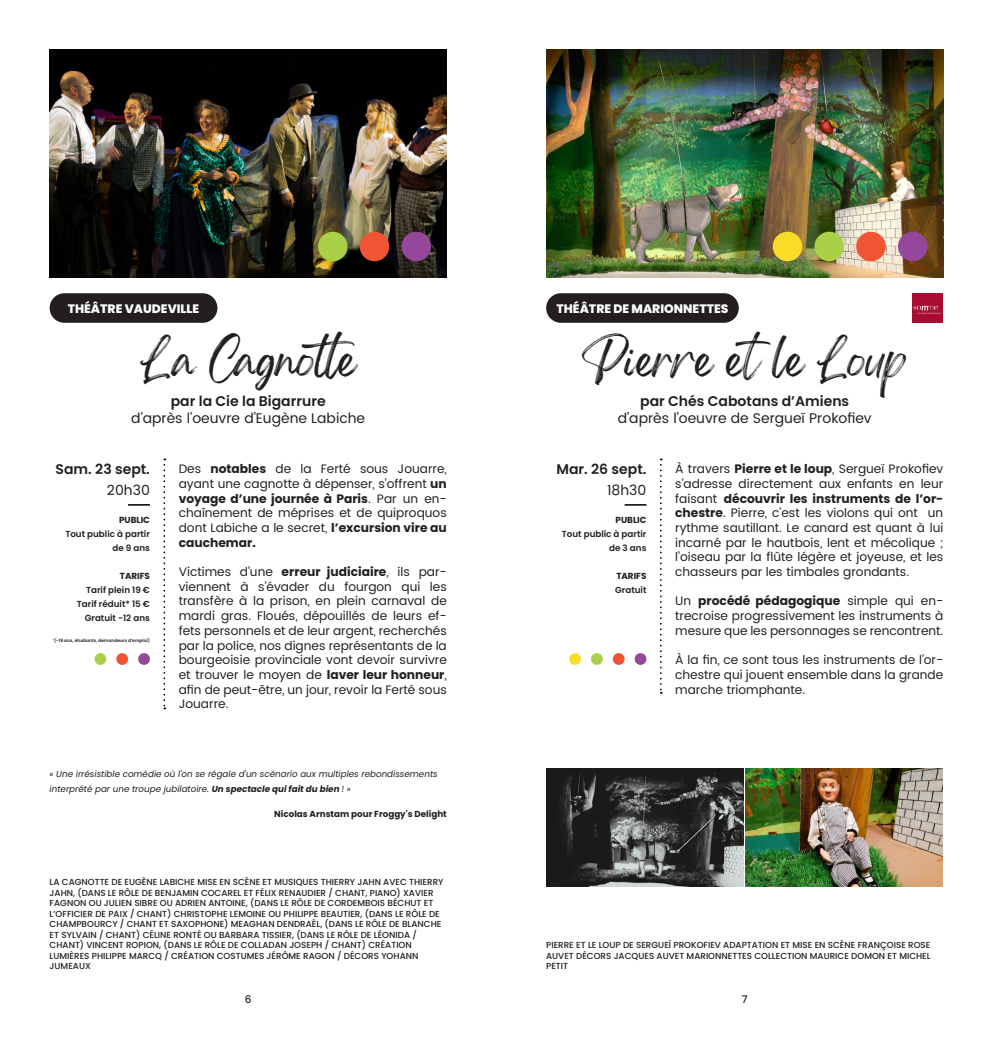
<style>
.page{position:relative;width:993px;height:1042px;background:#fff}
.page>*{position:absolute;margin:0;border:0;box-sizing:border-box;transform-origin:0 0}
.t1{font:35px "Gellatio Personal Use";color:#231f20}
.t2{font:14px "Poppins";color:#231f20}
.t3{font:600 14px "Poppins";color:#231f20}
.t4{font:12.25px/14.7px "Poppins";color:#231f20;text-align:justify}
.t5{font:800 12.25px "Poppins";color:#fff}
.t6{font:500 10.5px "Poppins";color:#231f20}
.t7{font:500 8.75px/10.5px "Poppins";color:#231f20}
.t8{font:italic 8.75px/14.7px "Poppins";color:#231f20}
.t9{font:600 8.75px/14px "Poppins";color:#231f20;text-align:right}
.t10{font:8.75px "Poppins";color:#231f20}
.t11{font:600 4.38px "Poppins";color:#231f20}
.s1{font-style:inherit}
.s2{font-weight:700}
</style>
<div class="page">
<img style="left:50px;top:50px;width:396px;height:228px">
<div style="left:318px;top:232px;width:29px;height:29px;background:#a9d046;border-radius:50%"></div>
<div style="left:359px;top:232px;width:30px;height:29px;background:#f05433;border-radius:50%"></div>
<div style="left:401px;top:232px;width:30px;height:29px;background:#94479b;border-radius:50%"></div>
<div style="left:50px;top:293px;width:167px;height:30px;background:#231f20;border-radius:15px"></div>
<svg style="left:163px;top:458px;width:2px;height:251px"></svg>
<hr style="left:128px;top:504px;width:22px;height:2px;background:#231f20">
<div style="left:94px;top:653px;width:12px;height:12px;background:#a9d046;border-radius:50%"></div>
<div style="left:116px;top:653px;width:12px;height:12px;background:#f05433;border-radius:50%"></div>
<div style="left:138px;top:653px;width:12px;height:12px;background:#94479b;border-radius:50%"></div>
<img style="left:546px;top:50px;width:397px;height:228px">
<div style="left:814px;top:232px;width:29px;height:29px;background:#a9d046;border-radius:50%"></div>
<div style="left:855px;top:232px;width:30px;height:29px;background:#f05433;border-radius:50%"></div>
<div style="left:897px;top:232px;width:30px;height:29px;background:#94479b;border-radius:50%"></div>
<div style="left:546px;top:293px;width:192px;height:30px;background:#231f20;border-radius:15px"></div>
<svg style="left:660px;top:458px;width:1px;height:236px"></svg>
<hr style="left:624px;top:504px;width:22px;height:2px;background:#231f20">
<div style="left:590px;top:653px;width:12px;height:12px;background:#a9d046;border-radius:50%"></div>
<div style="left:612px;top:653px;width:12px;height:12px;background:#f05433;border-radius:50%"></div>
<div style="left:634px;top:653px;width:12px;height:12px;background:#94479b;border-radius:50%"></div>
<div style="left:772px;top:232px;width:30px;height:29px;background:#f9dc27;border-radius:50%"></div>
<div style="left:569px;top:653px;width:11px;height:12px;background:#f9dc27;border-radius:50%"></div>
<img style="left:546px;top:769px;width:197px;height:117px">
<img style="left:745px;top:769px;width:197px;height:117px">
<img style="left:912px;top:293px;width:30px;height:30px">
<p class="t5" style="left:68px;top:301px;width:133px">THÉÂTRE VAUDEVILLE</p>
<p class="t1" style="left:141px;top:352px;width:228px">La Cagnotte</p>
<p class="t3" style="left:171px;top:392px;width:156px">par la Cie la Bigarrure</p>
<p class="t2" style="left:131px;top:408px;width:235px">d’après l’oeuvre d’Eugène Labiche</p>
<p class="t3" style="left:56px;top:461px;width:96px">Sam. 23 sept.</p>
<p class="t2" style="left:107px;top:480px;width:44px">20h30</p>
<p class="t10" style="left:119px;top:515px;width:32px">PUBLIC</p>
<p class="t9" style="left:65px;top:527px;width:86px">Tout public à partir de 9 ans</p>
<p class="t10" style="left:120px;top:571px;width:32px">TARIFS</p>
<p class="t9" style="left:86px;top:583px;width:65px">Tarif plein 19 €</p>
<p class="t9" style="left:77px;top:597px;width:75px">Tarif réduit* 15 €</p>
<p class="t9" style="left:85px;top:611px;width:67px">Gratuit -12 ans</p>
<p class="t11" style="left:53px;top:638px;width:99px"><sup>*</sup>(-18 ans, étudiants, demandeurs d’emploi)</p>
<p class="t4" style="left:179px;top:462px;width:269px">Des <span class="s1">notables</span> de la Ferté sous Jouarre, ayant une cagnotte à dépenser, s’offrent <span class="s1">un voyage d’une journée à Paris</span>. Par un en&shy;chaînement de méprises et de quiproquos dont Labiche a le secret, <span class="s1">l’excursion vire au cauchemar.</span></p>
<p class="t4" style="left:179px;top:565px;width:269px">Victimes d’une <span class="s1">erreur judiciaire</span>, ils par&shy;viennent à s’évader du fourgon qui les transfère à la prison, en plein carnaval de mardi gras. Floués, dépouillés de leurs ef&shy;fets personnels et de leur argent, recherchés par la police, nos dignes représentants de la bourgeoisie provinciale vont devoir survivre et trouver le moyen de <span class="s1">laver leur honneur</span>, afin de peut-être, un jour, revoir la Ferté sous Jouarre.</p>
<p class="t8" style="left:50px;top:767px;width:389px">« Une irrésistible comédie où l'on se régale d'un scénario aux multiples rebondissements interprété par une troupe jubilatoire. <span class="s2">Un spectacle qui fait du bien</span> ! »</p>
<p class="t10" style="left:274px;top:809px;width:174px">Nicolas Arnstam pour Froggy's Delight</p>
<p class="t7" style="left:50px;top:877px;width:395px">LA CAGNOTTE DE EUGÈNE LABICHE MISE EN SCÈNE ET MUSIQUES THIERRY JAHN AVEC THIERRY JAHN, (DANS LE RÔLE DE BENJAMIN COCAREL ET FÉLIX RENAUDIER / CHANT, PIANO) XAVIER FAGNON OU JULIEN SIBRE OU ADRIEN ANTOINE, (DANS LE RÔLE DE CORDEMBOIS BÉCHUT ET L’OFFICIER DE PAIX / CHANT) CHRISTOPHE LEMOINE OU PHILIPPE BEAUTIER, (DANS LE RÔLE DE CHAMPBOURCY / CHANT ET SAXOPHONE) MEAGHAN DENDRAËL, (DANS LE RÔLE DE BLANCHE ET SYLVAIN / CHANT) CÉLINE RONTÉ OU BARBARA TISSIER, (DANS LE RÔLE DE LÉONIDA / CHANT) VINCENT ROPION, (DANS LE RÔLE DE COLLADAN JOSEPH / CHANT) CRÉATION LUMIÈRES PHILIPPE MARCQ / CRÉATION COSTUMES JÉRÔME RAGON / DÉCORS YOHANN JUMEAUX</p>
<p class="t5" style="left:556px;top:301px;width:173px">THÉÂTRE DE MARIONNETTES</p>
<p class="t1" style="left:581px;top:352px;width:327px">Pierre etle Loup</p>
<p class="t3" style="left:640px;top:392px;width:210px">par Chés Cabotans d’Amiens</p>
<p class="t2" style="left:617px;top:408px;width:255px">d’après l’oeuvre de Sergueï Prokofiev</p>
<p class="t3" style="left:556px;top:461px;width:91px">Mar. 26 sept.</p>
<p class="t2" style="left:607px;top:480px;width:41px">18h30</p>
<p class="t10" style="left:615px;top:515px;width:32px">PUBLIC</p>
<p class="t9" style="left:561px;top:527px;width:86px">Tout public à partir de 3 ans</p>
<p class="t10" style="left:616px;top:571px;width:32px">TARIFS</p>
<p class="t9" style="left:615px;top:583px;width:33px">Gratuit</p>
<p class="t4" style="left:675px;top:462px;width:269px">À travers <span class="s1">Pierre et le loup</span>, Sergueï Prokofiev s’adresse directement aux enfants en leur faisant <span class="s1">découvrir les instruments de l’or&shy;chestre</span>. Pierre, c’est les violons qui ont un rythme sautillant. Le canard est quant à lui incarné par le hautbois, lent et mécolique ; l’oiseau par la flûte légère et joyeuse, et les chasseurs par les timbales grondants.</p>
<p class="t4" style="left:675px;top:594px;width:269px">Un <span class="s1">procédé pédagogique</span> simple qui en&shy;trecroise progressivement les instruments à mesure que les personnages se rencontrent.</p>
<p class="t4" style="left:675px;top:653px;width:269px">À la fin, ce sont tous les instruments de l’or&shy;chestre qui jouent ensemble dans la grande marche triomphante.</p>
<p class="t7" style="left:546px;top:940px;width:386px;text-align:justify">PIERRE ET LE LOUP DE SERGUEÏ PROKOFIEV ADAPTATION ET MISE EN SCÈNE FRANÇOISE ROSE AUVET DÉCORS JACQUES AUVET MARIONNETTES COLLECTION MAURICE DOMON ET MICHEL PETIT</p>
<p class="t6" style="left:245px;top:993px;width:8px">6</p>
<p class="t6" style="left:741px;top:993px;width:7px">7</p>
</div>
